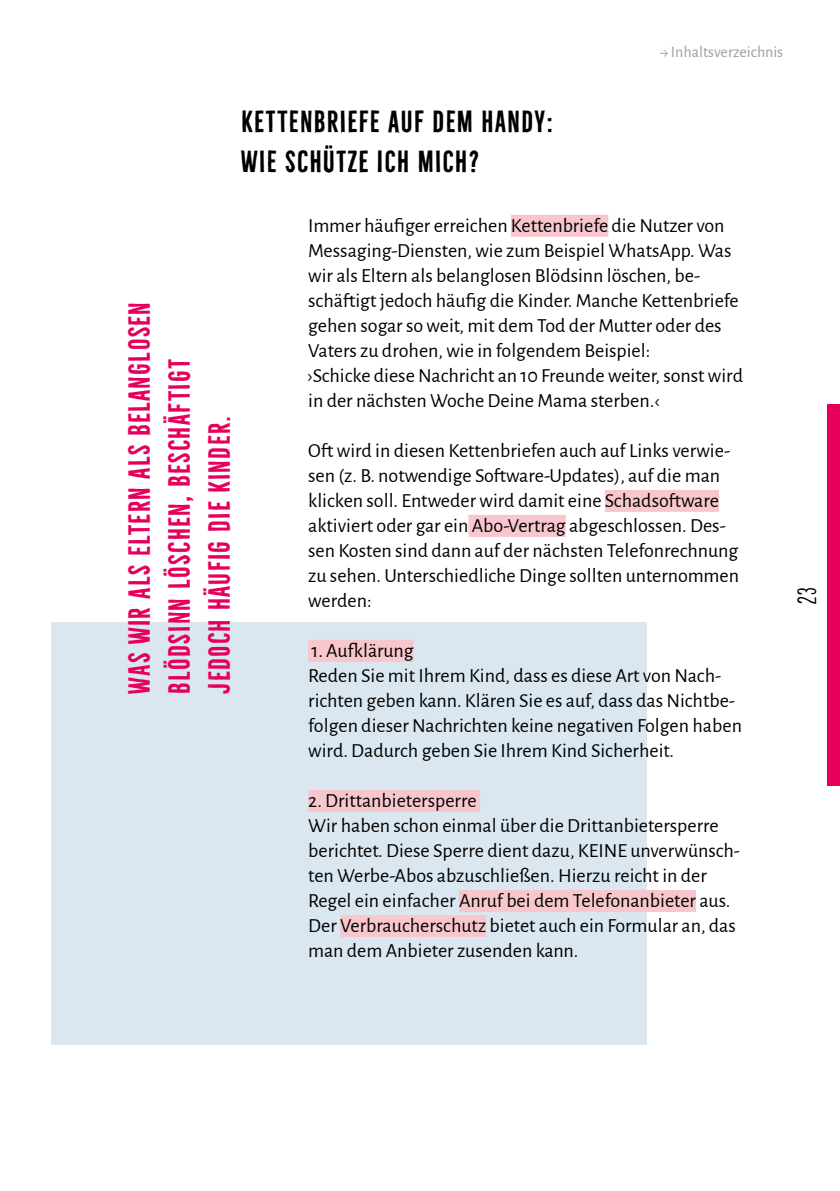
<style>
.page{position:relative;width:840px;height:1191px;background:#fff}
.page>*{position:absolute;margin:0;border:0;box-sizing:border-box;transform-origin:0 0}
.t1{font:28px/40px "Bellfort Draw Dark";letter-spacing:.05em;color:#e6005b}
.t2{font:28px/40px "Bellfort Draw Dark";letter-spacing:.05em;color:#000}
.t3{font:100 24px "Bellfort Draw Dark";color:#000}
.t4{font:20px/25px "Alegreya Sans";color:#000}
.t5{font:16px "Alegreya Sans";color:#9d9d9c}
</style>
<div class="page">
<div style="left:827px;top:405px;width:12px;height:381px;background:#e6005b"></div>
<div style="left:51px;top:622px;width:595px;height:422px;background:#dbe7f0"></div>
<div style="left:510px;top:215px;width:98px;height:22px;background:#f8c7cd"></div>
<div style="left:604px;top:490px;width:114px;height:22px;background:#f8c7cd"></div>
<div style="left:468px;top:515px;width:97px;height:22px;background:#f8c7cd"></div>
<div style="left:308px;top:640px;width:105px;height:22px;background:#f8c7cd"></div>
<div style="left:308px;top:790px;width:172px;height:22px;background:#f8c7cd"></div>
<div style="left:458px;top:890px;width:237px;height:22px;background:#f8c7cd"></div>
<div style="left:340px;top:915px;width:146px;height:22px;background:#f8c7cd"></div>
<p class="t5" style="left:659px;top:41px;width:125px">→ Inhaltsverzeichnis</p>
<h1 class="t2" style="left:241px;top:102px;width:313px">KETTENBRIEFE AUF DEM HANDY:<br>WIE SCHÜTZE ICH MICH?</h1>
<h1 class="t1" style="left:120px;top:694px;width:393px;rotate:-90deg">WAS WIR ALS ELTERN ALS BELANGLOSEN<br>BLÖDSINN LÖSCHEN, BESCHÄFTIGT<br>JEDOCH HÄUFIG DIE KINDER.</h1>
<p class="t4" style="left:308px;top:212px;width:436px">Immer häufiger erreichen Kettenbriefe die Nutzer von Messaging-Diensten, wie zum Beispiel WhatsApp. Was wir als Eltern als belanglosen Blödsinn löschen, be&shy;schäftigt jedoch häufig die Kinder. Manche Kettenbriefe gehen sogar so weit, mit dem Tod der Mutter oder des Vaters zu drohen, wie in folgendem Beispiel:<br>›Schicke diese Nachricht an 10 Freunde weiter, sonst wird in der nächsten Woche Deine Mama sterben.‹</p>
<p class="t4" style="left:308px;top:437px;width:432px">Oft wird in diesen Kettenbriefen auch auf Links verwie&shy;sen (z. B. notwendige Software-Updates), auf die man klicken soll. Entweder wird damit eine Schadsoftware aktiviert oder gar ein Abo-Vertrag abgeschlossen. Des&shy;sen Kosten sind dann auf der nächsten Telefonrechnung zu sehen. Unterschiedliche Dinge sollten unternommen werden:</p>
<p class="t4" style="left:308px;top:637px;width:435px">1. Aufklärung<br>Reden Sie mit Ihrem Kind, dass es diese Art von Nach&shy;richten geben kann. Klären Sie es auf, dass das Nichtbe&shy;folgen dieser Nachrichten keine negativen Folgen haben wird. Dadurch geben Sie Ihrem Kind Sicherheit.</p>
<p class="t4" style="left:308px;top:787px;width:433px">2. Drittanbietersperre<br>Wir haben schon einmal über die Drittanbietersperre berichtet. Diese Sperre dient dazu, KEINE unverwünsch&shy;ten Werbe-Abos abzuschließen. Hierzu reicht in der Regel ein einfacher Anruf bei dem Telefonanbieter aus.<br>Der Verbraucherschutz bietet auch ein Formular an, das man dem Anbieter zusenden kann.</p>
<p class="t3" style="left:792px;top:603px;width:18px;rotate:-90deg">23</p>
</div>
